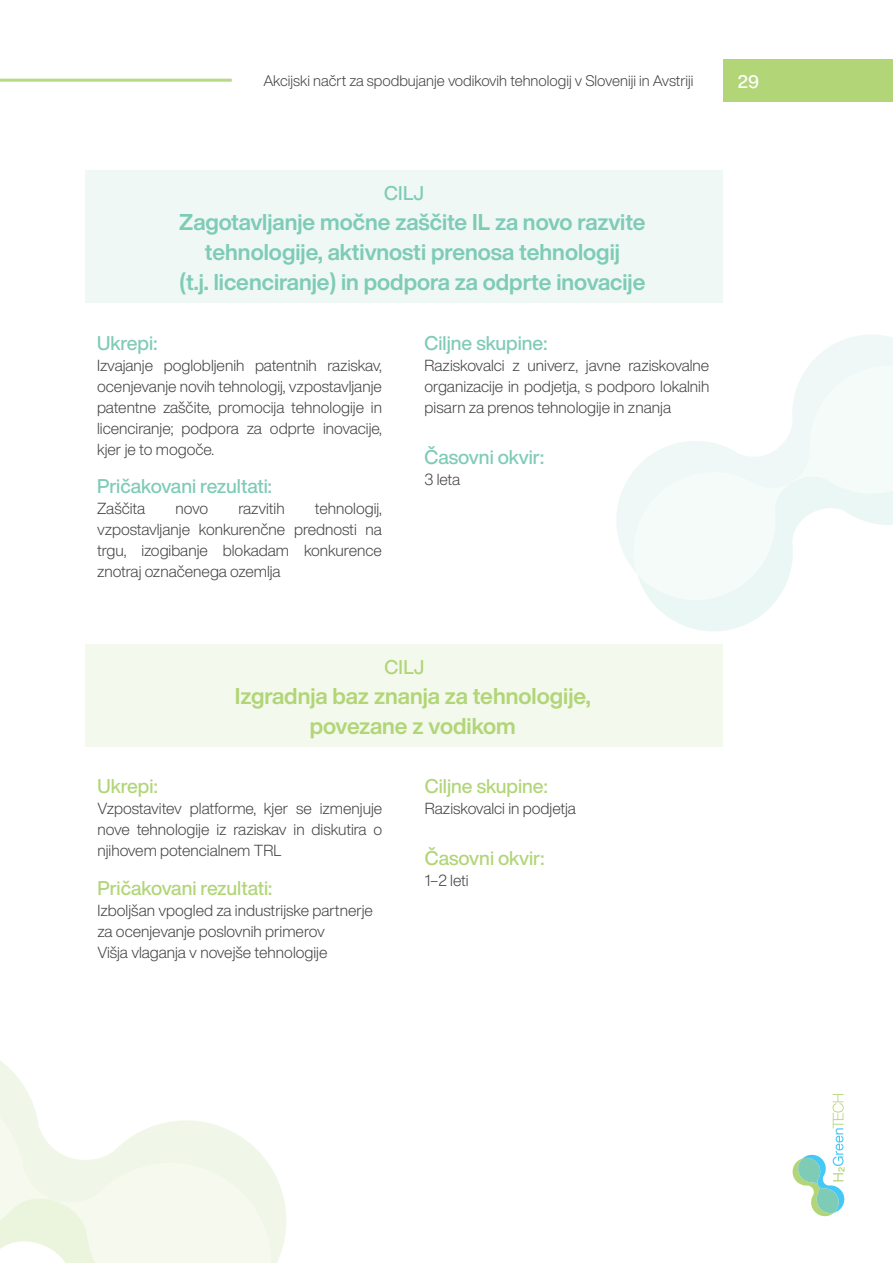
<style>
.page{position:relative;width:893px;height:1263px;background:#fff}
.page>*{position:absolute;margin:0;border:0;box-sizing:border-box;transform-origin:0 0}
.t1{font:700 22.5px/30px "Helvetica Now Display";color:#7ecbb6;text-align:center}
.t2{font:700 22.5px/30px "Helvetica Now Display";color:#b1d577;text-align:center}
.t3{font:500 19.5px "Helvetica Now Display";color:#7ecbb6}
.t4{font:500 19.5px "Helvetica Now Display";color:#b1d577}
.t5{font:500 18px "Helvetica Now Display";color:#fff}
.t6{font:300 15.75px/21px "Helvetica Now Display";color:#414042;text-align:justify}
.t7{font:300 15px "Helvetica Now Display";color:#414042}
</style>
<div class="page">
<div style="left:723px;top:59px;width:170px;height:42px;background:#b1d577"></div>
<hr style="left:0;top:79px;width:232px;height:3px;background:#b8d984">
<svg style="left:792px;top:1094px;width:53px;height:123px"></svg>
<svg style="left:0;top:1060px;width:286px;height:203px"></svg>
<svg style="left:0;top:1069px;width:274px;height:194px;fill:#f5f9ee"></svg>
<svg style="left:651px;top:601px;width:125px;height:30px;fill:#ebf7f4"></svg>
<svg style="left:616px;top:335px;width:277px;height:232px"></svg>
<svg style="left:632px;top:365px;width:261px;height:236px;fill:#f5fbf9"></svg>
<div style="left:85px;top:170px;width:638px;height:133px;background:#eff8f4"></div>
<div style="left:85px;top:644px;width:638px;height:102px;background:#f4f9ee"></div>
<p class="t7" style="left:263px;top:71px;width:431px">Akcijski načrt za spodbujanje vodikovih tehnologij v Sloveniji in Avstriji</p>
<p class="t5" style="left:738px;top:69px;width:23px">29</p>
<p class="t3" style="left:384px;top:180px;width:41px">CILJ</p>
<h1 class="t1" style="left:179px;top:207px;width:468px">Zagotavljanje močne zaščite IL za novo razvite tehnologije, aktivnosti prenosa tehnologij<br>(t.j. licenciranje) in podpora za odprte inovacije</h1>
<p class="t3" style="left:97px;top:329px;width:62px">Ukrepi:</p>
<p class="t6" style="left:97px;top:354px;width:286px">Izvajanje poglobljenih patentnih raziskav, ocenjevanje novih tehnologij, vzpostavljanje patentne zaščite, promocija tehnologije in licenciranje; podpora za odprte inovacije, kjer je to mogoče.</p>
<p class="t3" style="left:97px;top:473px;width:176px">Pričakovani rezultati:</p>
<p class="t6" style="left:97px;top:498px;width:50px">Zaščita</p>
<p class="t6" style="left:175px;top:498px;width:34px">novo</p>
<p class="t6" style="left:238px;top:498px;width:48px">razvitih</p>
<p class="t6" style="left:97px;top:498px;width:286px;text-indent:218px">tehnologij, vzpostavljanje konkurenčne prednosti na trgu, izogibanje blokadam konkurence znotraj označenega ozemlja</p>
<p class="t3" style="left:424px;top:329px;width:124px">Ciljne skupine:</p>
<p class="t6" style="left:424px;top:354px;width:286px">Raziskovalci z univerz, javne raziskovalne organizacije in podjetja, s podporo lokalnih pisarn za prenos tehnologije in znanja</p>
<p class="t3" style="left:424px;top:444px;width:121px">Časovni okvir:</p>
<p class="t6" style="left:424px;top:469px;width:37px">3 leta</p>
<p class="t4" style="left:385px;top:653px;width:41px">CILJ</p>
<h1 class="t2" style="left:235px;top:680px;width:357px">Izgradnja baz znanja za tehnologije, povezane z vodikom</h1>
<p class="t4" style="left:97px;top:773px;width:62px">Ukrepi:</p>
<p class="t6" style="left:97px;top:798px;width:286px">Vzpostavitev platforme, kjer se izmenjuje nove tehnologije iz raziskav in diskutira o njihovem potencialnem TRL</p>
<p class="t4" style="left:97px;top:874px;width:176px">Pričakovani rezultati:</p>
<p class="t6" style="left:97px;top:899px;width:277px;text-align:left">Izboljšan vpogled za industrijske partnerje za ocenjevanje poslovnih primerov<br>Višja vlaganja v novejše tehnologije</p>
<p class="t4" style="left:425px;top:773px;width:124px">Ciljne skupine:</p>
<p class="t6" style="left:425px;top:798px;width:153px">Raziskovalci in podjetja</p>
<p class="t4" style="left:425px;top:845px;width:121px">Časovni okvir:</p>
<p class="t6" style="left:425px;top:870px;width:45px">1–2 leti</p>
</div>
